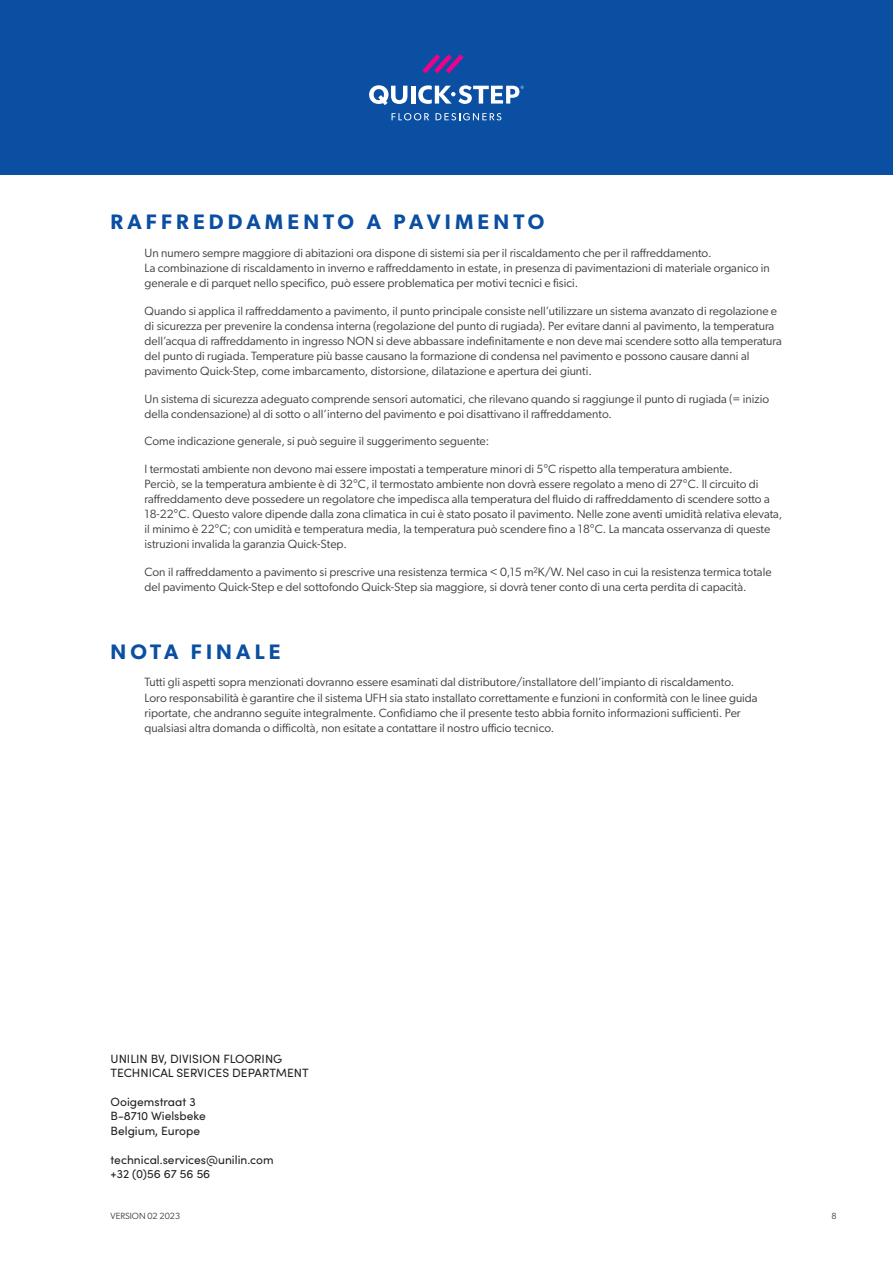
<style>
.page{position:relative;width:893px;height:1263px;background:#fff}
.page>*{position:absolute;margin:0;border:0;box-sizing:border-box;transform-origin:0 0}
.T1_-_Title{font:600 21px "Gibson";letter-spacing:.2em;color:#0a4fa2}
.Body{font:12px/15px "Gibson";color:#3e3e3f}
.t1{font:12px/14.4px "Sofia Pro";color:#231f20}
.t2{font:9px "Gibson";color:#3e3e3f}
</style>
<div class="page">
<div style="left:0;top:0;width:893px;height:174px;background:#0a4fa2"></div>
<svg style="left:392px;top:113px;width:37px;height:7px"></svg>
<svg style="left:436px;top:113px;width:65px;height:7px"></svg>
<svg style="left:422px;top:54px;width:42px;height:19px"></svg>
<svg style="left:369px;top:85px;width:38px;height:20px"></svg>
<hr style="left:411px;top:86px;width:4px;height:18px;background:#fff">
<svg style="left:418px;top:85px;width:106px;height:19px"></svg>
<p class="T1_-_Title" style="left:111px;top:210px;width:435px">RAFFREDDAMENTO A PAVIMENTO</p>
<p class="Body" style="left:145px;top:245px;width:627px">Un numero sempre maggiore di abitazioni ora dispone di sistemi sia per il riscaldamento che per il raffreddamento.<br>La combinazione di riscaldamento in inverno e raffreddamento in estate, in presenza di pavimentazioni di materiale organico in generale e di parquet nello specifico, può essere problematica per motivi tecnici e fisici.</p>
<p class="Body" style="left:145px;top:303px;width:639px">Quando si applica il raffreddamento a pavimento, il punto principale consiste nell’utilizzare un sistema avanzato di regolazione e di sicurezza per prevenire la condensa interna (regolazione del punto di rugiada). Per evitare danni al pavimento, la temperatura dell’acqua di raffreddamento in ingresso NON si deve abbassare indefinitamente e non deve mai scendere sotto alla temperatura del punto di rugiada. Temperature più basse causano la formazione di condensa nel pavimento e possono causare danni al pavimento Quick-Step, come imbarcamento, distorsione, dilatazione e apertura dei giunti.</p>
<p class="Body" style="left:145px;top:391px;width:626px">Un sistema di sicurezza adeguato comprende sensori automatici, che rilevano quando si raggiunge il punto di rugiada (= inizio della condensazione) al di sotto o all’interno del pavimento e poi disattivano il raffreddamento.</p>
<p class="Body" style="left:145px;top:434px;width:346px">Come indicazione generale, si può seguire il suggerimento seguente:</p>
<p class="Body" style="left:145px;top:461px;width:639px">I termostati ambiente non devono mai essere impostati a temperature minori di 5°C rispetto alla temperatura ambiente.<br>Perciò, se la temperatura ambiente è di 32°C, il termostato ambiente non dovrà essere regolato a meno di 27°C. Il circuito di raffreddamento deve possedere un regolatore che impedisca alla temperatura del fluido di raffreddamento di scendere sotto a 18-22°C. Questo valore dipende dalla zona climatica in cui è stato posato il pavimento. Nelle zone aventi umidità relativa elevata, il minimo è 22°C; con umidità e temperatura media, la temperatura può scendere fino a 18°C. La mancata osservanza di queste istruzioni invalida la garanzia Quick-Step.</p>
<p class="Body" style="left:145px;top:564px;width:628px">Con il raffreddamento a pavimento si prescrive una resistenza termica &lt; 0,15 m²K/W. Nel caso in cui la resistenza termica totale del pavimento Quick-Step e del sottofondo Quick-Step sia maggiore, si dovrà tener conto di una certa perdita di capacità.</p>
<p class="T1_-_Title" style="left:111px;top:639px;width:171px">NOTA FINALE</p>
<p class="Body" style="left:145px;top:675px;width:615px">Tutti gli aspetti sopra menzionati dovranno essere esaminati dal distributore/installatore dell’impianto di riscaldamento.<br>Loro responsabilità è garantire che il sistema UFH sia stato installato correttamente e funzioni in conformità con le linee guida riportate, che andranno seguite integralmente. Confidiamo che il presente testo abbia fornito informazioni sufficienti. Per qualsiasi altra domanda o difficoltà, non esitate a contattare il nostro ufficio tecnico.</p>
<p class="t1" style="left:111px;top:1051px;width:200px">UNILIN BV, DIVISION FLOORING<br>TECHNICAL SERVICES DEPARTMENT</p>
<p class="t1" style="left:111px;top:1094px;width:87px">Ooigemstraat 3</p>
<p class="t1" style="left:111px;top:1108px;width:97px">B-8710 Wielsbeke<br>Belgium, Europe</p>
<p class="t1" style="left:111px;top:1151px;width:165px">technical.services@unilin.com</p>
<p class="t1" style="left:111px;top:1166px;width:101px">+32 (0)56 67 56 56</p>
<p class="t2" style="left:111px;top:1210px;width:71px">VERSION 02 2023</p>
<p class="t2" style="left:831px;top:1210px;width:7px">8</p>
</div>
